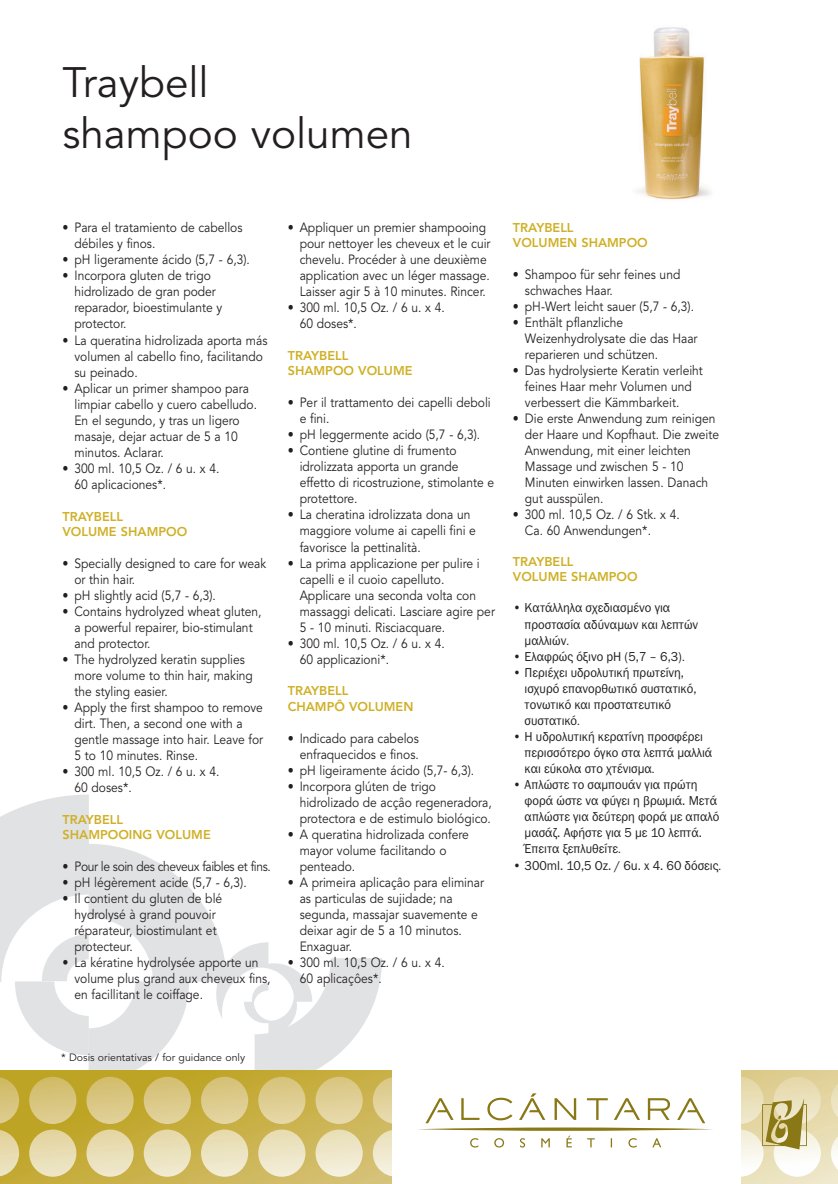
<style>
.page{position:relative;width:838px;height:1184px;background:#fff}
.page>*{position:absolute;margin:0;border:0;box-sizing:border-box;transform-origin:0 0}
.t1{font:42.25px/50.8px "Avenir LT Std";color:#231f20}
.t2{font:13.5px/16px "Avenir LT Std";color:#231f20;scale:.9 1}
.t3{font:13.5px/16px "Franklin Gothic";color:#231f20;scale:.95 1}
.t4{font:13.5px "Avenir LT Std";letter-spacing:-.035em;color:#231f20;scale:.9 1}
.t5{font:800 12.75px/15.2px "Avenir LT Std";color:#cfb026}
.t6{font:10.5px "Avenir LT Std";color:#231f20}
.s1{font-size:11.25px}
</style>
<div class="page">
<svg style="left:1px;top:1070px;width:837px;height:114px;background:#d9c77f"></svg>
<svg style="left:831px;top:1077px;width:7px;height:100px"></svg>
<div style="left:392px;top:1014px;width:348px;height:170px;background:#fff"></div>
<svg style="left:740px;top:1077px;width:81px;height:100px"></svg>
<svg style="left:1px;top:794px;width:705px;height:383px"></svg>
<img style="left:636px;top:27px;width:75px;height:173px">
<h1 class="t1" style="left:62px;top:61px;width:352px">Traybell<br>shampoo volumen</h1>
<p class="t2" style="left:74px;top:221px;width:188px;text-indent:-12px">• Para el tratamiento de cabellos débiles y finos.</p>
<p class="t2" style="left:63px;top:253px;width:210px">• pH ligeramente ácido (5,7 - 6,3).</p>
<p class="t2" style="left:74px;top:269px;width:166px;text-indent:-12px">• Incorpora gluten de trigo hidrolizado de gran poder reparador, bioestimulante y protector.</p>
<p class="t2" style="left:74px;top:333px;width:216px;text-indent:-12px">• La queratina hidrolizada aporta más volumen al cabello fino, facilitando su peinado.</p>
<p class="t2" style="left:74px;top:381px;width:204px;text-indent:-12px">• Aplicar un primer shampoo para limpiar cabello y cuero cabelludo.<br>En el segundo, y tras un ligero masaje, dejar actuar de 5 a 10 minutos. Aclarar.</p>
<p class="t2" style="left:74px;top:461px;width:163px;text-indent:-12px">• 300 ml. 10,5 Oz. / 6 u. x 4.<br>60 aplicaciones*.</p>
<p class="t5" style="left:62px;top:509px;width:126px">TRAYBELL<br>VOLUME SHAMPOO</p>
<p class="t2" style="left:74px;top:556px;width:214px;text-indent:-12px">• Specially designed to care for weak or thin hair.</p>
<p class="t2" style="left:63px;top:588px;width:172px">• pH slightly acid (5,7 - 6,3).</p>
<p class="t2" style="left:74px;top:604px;width:209px;text-indent:-12px">• Contains hydrolyzed wheat gluten, a powerful repairer, bio-stimulant and protector.</p>
<p class="t2" style="left:74px;top:652px;width:200px;text-indent:-12px">• The hydrolyzed keratin supplies more volume to thin hair, making the styling easier.</p>
<p class="t2" style="left:74px;top:701px;width:211px;text-indent:-12px">• Apply the first shampoo to remove dirt. Then, a second one with a gentle massage into hair. Leave for<br>5 to 10 minutes. Rinse.</p>
<p class="t2" style="left:74px;top:765px;width:163px;text-indent:-12px">• 300 ml. 10,5 Oz. / 6 u. x 4.<br>60 doses*.</p>
<p class="t5" style="left:62px;top:812px;width:150px">TRAYBELL<br>SHAMPOOING VOLUME</p>
<p class="t4" style="left:63px;top:861px;width:233px">• Pour le soin des cheveux faibles et fins.</p>
<p class="t2" style="left:63px;top:875px;width:206px">• pH légèrement acide (5,7 - 6,3).</p>
<p class="t2" style="left:74px;top:891px;width:166px;text-indent:-12px">• Il contient du gluten de blé hydrolysé à grand pouvoir réparateur, biostimulant et protecteur.</p>
<p class="t2" style="left:74px;top:956px;width:219px;text-indent:-12px">• La kératine hydrolysée apporte un volume plus grand aux cheveux fins, en facillitant le coiffage.</p>
<p class="t2" style="left:300px;top:221px;width:213px;text-indent:-12px">• Appliquer un premier shampooing pour nettoyer les cheveux et le cuir chevelu. Procéder à une deuxième application avec un léger massage.<br>Laisser agir 5 à 10 minutes. Rincer.</p>
<p class="t2" style="left:300px;top:301px;width:163px;text-indent:-12px">• 300 ml. 10,5 Oz. / 6 u. x 4.<br>60 doses*.</p>
<p class="t5" style="left:288px;top:348px;width:126px">TRAYBELL<br>SHAMPOO VOLUME</p>
<p class="t2" style="left:300px;top:396px;width:214px;text-indent:-12px">• Per il trattamento dei capelli deboli e fini.</p>
<p class="t2" style="left:288px;top:428px;width:215px">• pH leggermente acido (5,7 - 6,3).</p>
<p class="t2" style="left:300px;top:444px;width:218px;text-indent:-12px">• Contiene glutine di frumento idrolizzata apporta un grande effetto di ricostruzione, stimolante e protettore.</p>
<p class="t2" style="left:300px;top:508px;width:197px;text-indent:-12px">• La cheratina idrolizzata dona un maggiore volume ai capelli fini e favorisce la pettinalità.</p>
<p class="t2" style="left:300px;top:556px;width:218px;text-indent:-12px">• La prima applicazione per pulire i capelli e il cuoio capelluto.<br>Applicare una seconda volta con massaggi delicati. Lasciare agire per<br>5 - 10 minuti. Risciacquare.</p>
<p class="t2" style="left:300px;top:636px;width:163px;text-indent:-12px">• 300 ml. 10,5 Oz. / 6 u. x 4.<br>60 applicazioni*.</p>
<p class="t5" style="left:288px;top:683px;width:127px">TRAYBELL<br>CHAMPÔ VOLUMEN</p>
<p class="t2" style="left:288px;top:731px;width:147px;text-align:right">• Indicado para cabelos enfraquecidos e finos.</p>
<p class="t2" style="left:288px;top:763px;width:209px">• pH ligeiramente ácido (5,7- 6,3).</p>
<p class="t2" style="left:300px;top:779px;width:215px;text-indent:-12px">• Incorpora glúten de trigo hidrolizado de acçâo regeneradora, protectora e de estimulo biológico.</p>
<p class="t2" style="left:300px;top:827px;width:189px;text-indent:-12px">• A queratina hidrolizada confere mayor volume facilitando o penteado.</p>
<p class="t2" style="left:300px;top:875px;width:206px;text-indent:-12px">• A primeira aplicaçâo para eliminar as particulas de sujidade; na segunda, massajar suavemente e deixar agir de 5 a 10 minutos.<br>Enxaguar.</p>
<p class="t2" style="left:300px;top:956px;width:163px;text-indent:-12px">• 300 ml. 10,5 Oz. / 6 u. x 4.<br>60 aplicaçôes*.</p>
<p class="t5" style="left:513px;top:220px;width:136px">TRAYBELL<br>VOLUMEN SHAMPOO</p>
<p class="t2" style="left:525px;top:267px;width:174px;text-indent:-12px">• Shampoo für sehr feines und schwaches Haar.</p>
<p class="t2" style="left:513px;top:299px;width:203px">• pH-Wert leicht sauer (5,7 - 6,3).</p>
<p class="t2" style="left:525px;top:315px;width:193px;text-indent:-12px">• Enthält pflanzliche<br>Weizenhydrolysate die das Haar reparieren und schützen.</p>
<p class="t2" style="left:525px;top:363px;width:199px;text-indent:-12px">• Das hydrolysierte Keratin verleiht feines Haar mehr Volumen und verbessert die Kämmbarkeit.</p>
<p class="t2" style="left:525px;top:412px;width:217px;text-indent:-12px">• Die erste Anwendung zum reinigen der Haare und Kopfhaut. Die zweite<br>Anwendung, mit einer leichten<br>Massage und zwischen 5 - 10<br>Minuten einwirken lassen. Danach gut ausspülen.</p>
<p class="t2" style="left:525px;top:508px;width:173px;text-indent:-12px">• 300 ml. 10,5 Oz. / 6 Stk. x 4.<br>Ca. 60 Anwendungen*.</p>
<p class="t5" style="left:513px;top:554px;width:126px">TRAYBELL<br>VOLUME SHAMPOO</p>
<p class="t3" style="left:524px;top:601px;width:184px;text-indent:-12px">• Κατάλληλα σχεδιασμένο για προστασία αδύναμων και λεπτών μαλλιών<span class="s1">.</span></p>
<p class="t3" style="left:513px;top:649px;width:182px">• Ελαφρώς όξινο pΗ (5,7 – 6,3)<span class="s1">.</span></p>
<p class="t3" style="left:524px;top:665px;width:182px;text-indent:-12px">• Περιέχει υδρολυτική πρωτείνη, ισχυρό επανορθωτικό συστατικό, τονωτικό και προστατευτικό συστατικό<span class="s1">.</span></p>
<p class="t3" style="left:524px;top:729px;width:199px;text-indent:-12px">• Η υδρολυτική κερατίνη προσφέρει περισσότερο όγκο στα λεπτά μαλλιά και εύκολα στο χτένισμα<span class="s1">.</span></p>
<p class="t3" style="left:524px;top:778px;width:206px;text-indent:-12px">• Απλώστε το σαμπουάν για πρώτη φορά ώστε να φύγει η βρωμιά. Μετά απλώστε για δεύτερη φορά με απαλό μασάζ. Αφήστε για 5 με 10 λεπτά.<br>Έπειτα ξεπλυθείτε<span class="s1">.</span></p>
<p class="t3" style="left:513px;top:859px;width:221px">• 300ml. 10,5 Oz. / 6u. x 4. 60 δόσεις<span class="s1">.</span></p>
<p class="t6" style="left:61px;top:1053px;width:185px">* Dosis orientativas / for guidance only</p>
</div>
